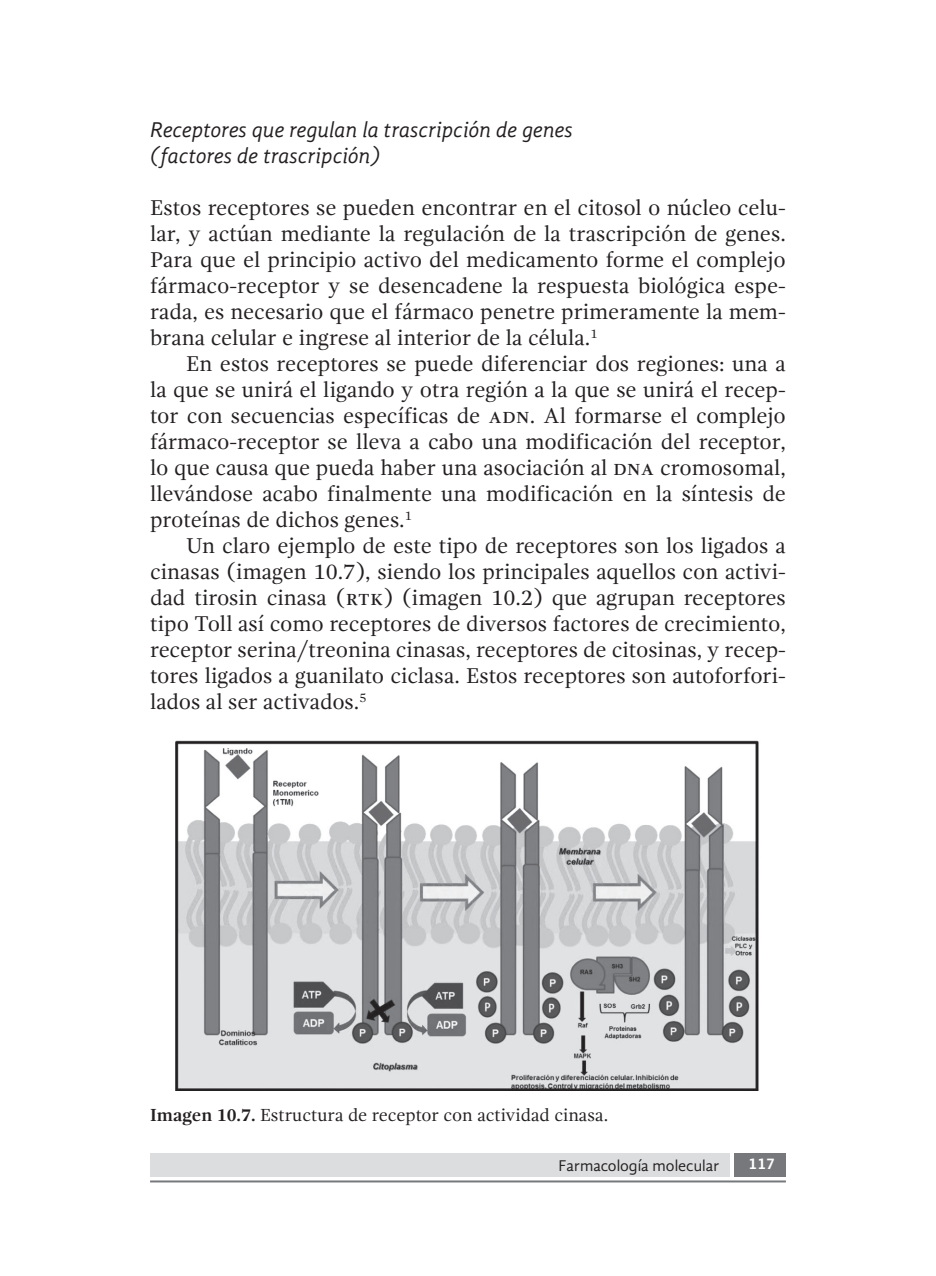
<style>
.page{position:relative;width:936px;height:1276px;background:#fff}
.page>*{position:absolute;margin:0;border:0;box-sizing:border-box;transform-origin:0 0}
.t1{font:22px/26px "Gandhi Serif";color:#231f20;text-align:justify}
.t2{font:italic 22px/26px "Gandhi Sans";letter-spacing:-.01em;color:#231f20}
.t3{font:18px "Gandhi Serif";color:#231f20}
.t4{font:16px "Gandhi Sans";color:#231f20}
.t5{font:700 16px "Gandhi Sans";color:#fff}
.s1{font-weight:700}
</style>
<div class="page">
<div style="left:734px;top:1153px;width:51px;height:23px;background:#76787b"></div>
<div style="left:150px;top:1153px;width:579px;height:23px;background:#dcdddf"></div>
<hr style="left:150px;top:1180px;width:635px;height:2px;background:#76787b">
<img style="left:175px;top:740px;width:584px;height:350px">
<p class="t2" style="left:150px;top:116px;width:424px">Receptores que regulan la trascripción de genes (factores de trascripción)</p>
<p class="t1" style="left:150px;top:195px;width:637px">Estos receptores se pueden encontrar en el citosol o núcleo celu&shy;lar, y actúan mediante la regulación de la trascripción de genes.<br>Para que el principio activo del medicamento forme el complejo fármaco-receptor y se desencadene la respuesta biológica espe&shy;rada, es necesario que el fármaco penetre primeramente la mem&shy;brana celular e ingrese al interior de la célula.<sup>1</sup></p>
<p class="t1" style="left:150px;top:351px;width:637px;text-indent:36px">En estos receptores se puede diferenciar dos regiones: una a la que se unirá el ligando y otra región a la que se unirá el recep&shy;tor con secuencias específicas de adn. Al formarse el complejo fármaco-receptor se lleva a cabo una modificación del receptor, lo que causa que pueda haber una asociación al dna cromosomal, llevándose acabo finalmente una modificación en la síntesis de proteínas de dichos genes.<sup>1</sup></p>
<p class="t1" style="left:150px;top:533px;width:637px;text-indent:36px">Un claro ejemplo de este tipo de receptores son los ligados a cinasas (imagen 10.7), siendo los principales aquellos con activi&shy;dad tirosin cinasa (rtk) (imagen 10.2) que agrupan receptores tipo Toll así como receptores de diversos factores de crecimiento, receptor serina/treonina cinasas, receptores de citosinas, y recep&shy;tores ligados a guanilato ciclasa. Estos receptores son autoforfori&shy;lados al ser activados.<sup>5</sup></p>
<p class="t3" style="left:150px;top:1105px;width:459px"><span class="s1">Imagen 10.7.</span> Estructura de receptor con actividad cinasa.</p>
<p class="t4" style="left:558px;top:1156px;width:162px">Farmacología molecular</p>
<p class="t5" style="left:748px;top:1154px;width:28px">117</p>
</div>
